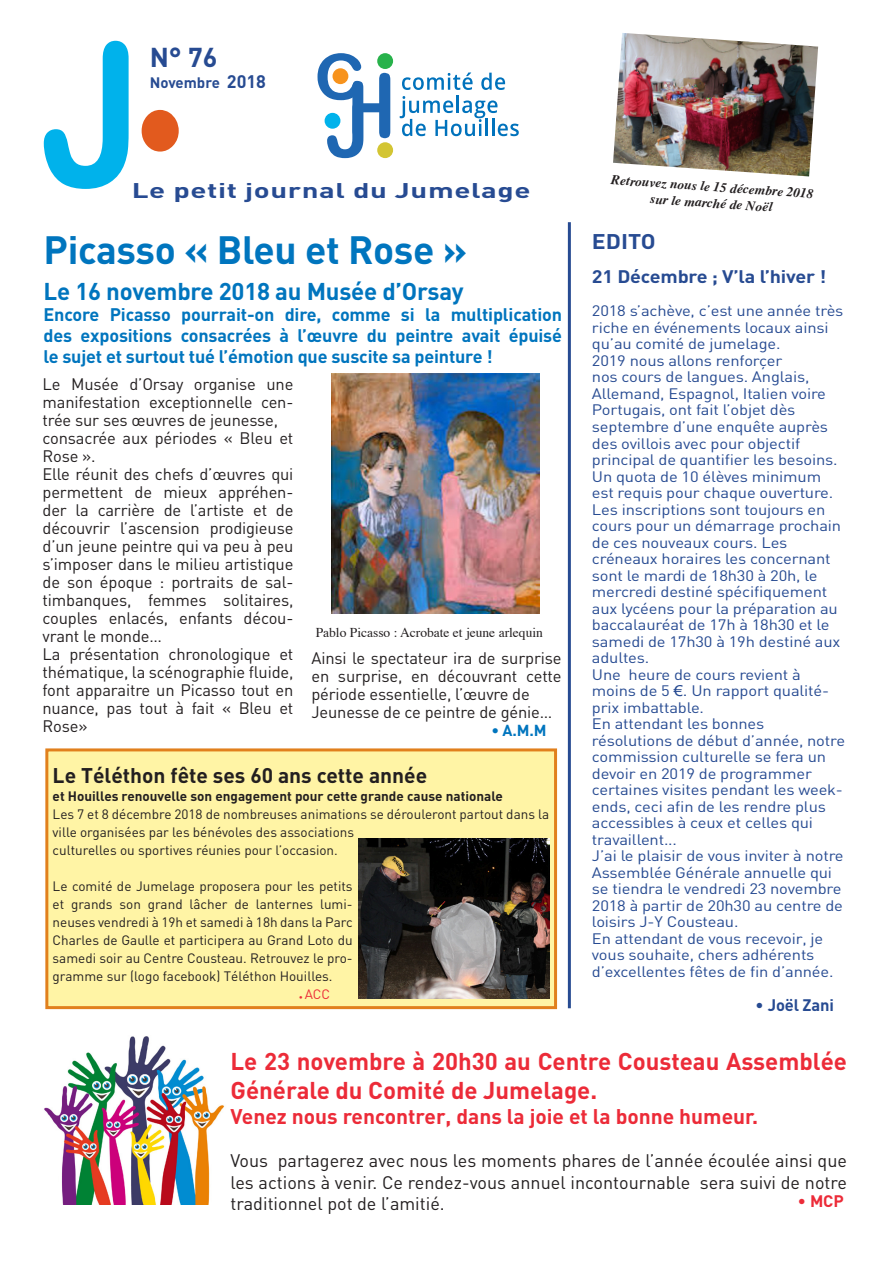
<style>
.page{position:relative;width:893px;height:1263px;background:#fff}
.page>*{position:absolute;margin:0;border:0;box-sizing:border-box;transform-origin:0 0}
.t1{font:200.1px "Arial Rounded MT Bold";color:#00b2eb;scale:.89 1}
.t2{font:700 39px "DIN";letter-spacing:-.01em;color:#0075be}
.t3{font:700 27px "DIN";color:#274b92}
.t4{font:700 24px/28.8px "DIN";color:#ec2b38}
.t5{font:700 24px "DIN";letter-spacing:-.01em;color:#0075be}
.t6{font:700 21px "DIN";color:#ec2b38}
.t7{font:700 21px "DIN";color:#231f20}
.t8{font:700 21px "DIN";letter-spacing:.02em;color:#274b92;scale:1.4 1}
.t9{font:700 21px "DIN";letter-spacing:.02em;color:#274b92;scale:1.1 1}
.t10{font:18px/21.6px "DIN";color:#231f20;text-align:justify}
.t11{font:700 18px/21px "DIN";letter-spacing:-.01em;color:#0075be;text-align:justify}
.t12{font:700 18px "DIN";letter-spacing:-.01em;color:#274b92;scale:1.1 1}
.t13{font:16.5px/18px "DIN";letter-spacing:-.01em;color:#231f20;text-align:justify}
.t14{font:700 16.5px "DIN";letter-spacing:-.01em;color:#274b92}
.t15{font:700 16.5px "DIN";color:#ec2b38}
.t16{font:700 15.75px "DIN";color:#0075be}
.t17{font:15px/16.5px "DIN";letter-spacing:-.01em;color:#274b92;scale:1.1 1}
.t18{font:700 15px "DIN";color:#274b92}
.t19{font:13.5px/18px "DIN";color:#231f20}
.t20{font:700 13.5px "DIN";color:#231f20}
.t21{font:italic 700 13.5px "Times";color:#231f20}
.t22{font:13.5px "Times";color:#231f20}
.t23{font:13.5px "DIN";color:#ec2b38}
.s1{font-size:144px;color:#e25a1e}
.s2{font-size:18px}
.s3{font-family:"Arial"}
.s4{font-weight:400}
</style>
<div class="page">
<hr style="left:568px;top:222px;width:3px;height:786px;background:#274b92">
<div style="left:47px;top:750px;width:509px;height:257px;background:#fff4a5"></div>
<div style="left:45px;top:748px;width:512px;height:261px;border:3px solid #e1801d"></div>
<svg style="left:318px;top:53px;width:72px;height:105px"></svg>
<div style="left:377px;top:53px;width:16px;height:16px;background:#28b24b;border-radius:50%"></div>
<div style="left:332px;top:68px;width:16px;height:16px;background:#f7931d;border-radius:50%"></div>
<div style="left:377px;top:142px;width:16px;height:16px;background:#d3c533;border-radius:50%"></div>
<div style="left:325px;top:113px;width:15px;height:16px;background:#00b2eb;border-radius:50%"></div>
<svg style="left:402px;top:72px;width:71px;height:18px"></svg>
<svg style="left:481px;top:73px;width:24px;height:17px"></svg>
<svg style="left:400px;top:96px;width:119px;height:40px"></svg>
<img style="left:331px;top:374px;width:208px;height:240px">
<img style="left:44px;top:1036px;width:181px;height:169px">
<img style="left:613px;top:33px;width:205px;height:143px">
<img style="left:358px;top:838px;width:191px;height:161px">
<p class="t1" style="left:40px;top:-3px;width:162px">J<span class="s1">•</span></p>
<p class="t3" style="left:150px;top:39px;width:69px">N° 76</p>
<p class="t18" style="left:150px;top:73px;width:118px">Novembre <span class="s2">2018</span></p>
<p class="t8" style="left:132px;top:176px;width:286px">Le petit journal du Jumelage</p>
<p class="t2" style="left:44px;top:224px;width:425px">Picasso « Bleu et Rose »</p>
<p class="t5" style="left:44px;top:275px;width:422px">Le 16 novembre 2018 au Musée d’Orsay</p>
<p class="t11" style="left:44px;top:303px;width:520px">Encore Picasso pourrait-on dire, comme si la multiplication des expositions consacrées à l’œuvre du peintre avait épuisé le sujet et surtout tué l’émotion que suscite sa peinture !</p>
<p class="t13" style="left:43px;top:374px;width:252px">Le Musée d’Orsay organise une manifestation exceptionnelle cen&shy;trée sur ses œuvres de jeunesse,</p>
<p class="t13" style="left:43px;top:428px;width:252px">consacrée aux périodes « Bleu et<br>Rose ».</p>
<p class="t13" style="left:43px;top:464px;width:252px">Elle réunit des chefs d’œuvres qui permettent de mieux appréhen&shy;der la carrière de l’artiste et de découvrir l’ascension prodigieuse d’un jeune peintre qui va peu à peu s’imposer dans le milieu artistique de son époque : portraits de sal&shy;timbanques, femmes solitaires, couples enlacés, enfants décou&shy;vrant le monde…</p>
<p class="t13" style="left:43px;top:644px;width:252px">La présentation chronologique et thématique, la scénographie fluide, font apparaitre un Picasso tout en nuance, pas tout à fait « Bleu et Rose»</p>
<p class="t13" style="left:311px;top:649px;width:252px">Ainsi le spectateur ira de surprise en surprise, en découvrant cette période essentielle, l’œuvre de</p>
<p class="t22" style="left:316px;top:620px;width:229px">Pablo Picasso : Acrobate et jeune arlequin</p>
<p class="t13" style="left:311px;top:703px;width:242px">Jeunesse de ce peintre de génie…</p>
<p class="t16" style="left:491px;top:720px;width:57px">• A.M.M</p>
<p class="t7" style="left:53px;top:761px;width:376px">Le Téléthon fête ses 60 ans cette année</p>
<p class="t20" style="left:53px;top:787px;width:452px">et Houilles renouvelle son engagement pour cette grande cause nationale</p>
<p class="t19" style="left:53px;top:805px;width:498px">Les 7 et 8 décembre 2018 de nombreuses animations se dérouleront partout dans la ville organisées par les bénévoles des associations<br>culturelles ou sportives réunies pour l’occasion.</p>
<p class="t19" style="left:53px;top:877px;width:302px;text-align:justify">Le comité de Jumelage proposera pour les petits et grands son grand lâcher de lanternes lumi&shy;neuses vendredi à 19h et samedi à 18h dans la Parc Charles de Gaulle et participera au Grand Loto du samedi soir au Centre Cousteau. Retrouvez le pro&shy;gramme sur (logo facebook) Téléthon Houilles.</p>
<p class="t23" style="left:299px;top:986px;width:33px"><sub>•</sub> ACC</p>
<p class="t21" style="left:612px;top:167px;width:204px;rotate:4deg">Retrouvez nous le 15 décembre 2018</p>
<p class="t21" style="left:651px;top:186px;width:124px;rotate:4deg">sur le marché de Noël</p>
<p class="t9" style="left:592px;top:228px;width:60px">EDITO</p>
<p class="t12" style="left:592px;top:265px;width:215px">21 Décembre ; V’la l’hiver !</p>
<p class="t17" style="left:592px;top:302px;width:230px">2018 s’achève, c’est une année très riche en événements locaux ainsi qu’au comité de jumelage.</p>
<p class="t17" style="left:592px;top:352px;width:228px">2019 nous allons renforçer<br>nos cours de langues. Anglais,<br>Allemand, Espagnol, Italien voire<br>Portugais, ont fait l’objet dès septembre d’une enquête auprès des ovillois avec pour objectif principal de quantifier les besoins.<br>Un quota de 10 élèves minimum est requis pour chaque ouverture.<br>Les inscriptions sont toujours en cours pour un démarrage prochain de ces nouveaux cours. Les créneaux horaires les concernant sont le mardi de 18h30 à 20h, le mercredi destiné spécifiquement aux lycéens pour la préparation au baccalauréat de 17h à 18h30 et le samedi de 17h30 à 19h destiné aux adultes.</p>
<p class="t17" style="left:592px;top:665px;width:217px">Une heure de cours revient à moins de 5 <span class="s3">€.</span> Un rapport qualité&shy;prix imbattable.</p>
<p class="t17" style="left:592px;top:715px;width:232px">En attendant les bonnes résolutions de début d’année, notre commission culturelle se fera un devoir en 2019 de programmer certaines visites pendant les week&shy;ends, ceci afin de les rendre plus accessibles à ceux et celles qui travaillent...</p>
<p class="t17" style="left:592px;top:847px;width:230px">J’ai le plaisir de vous inviter à notre<br>Assemblée Générale annuelle qui se tiendra le vendredi 23 novembre<br>2018 à partir de 20h30 au centre de loisirs J-Y Cousteau.</p>
<p class="t17" style="left:592px;top:929px;width:221px">En attendant de vous recevoir, je vous souhaite, chers adhérents d’excellentes fêtes de fin d’année.</p>
<p class="t14" style="left:755px;top:994px;width:80px"><span class="s4">•</span> Joël Zani</p>
<p class="t4" style="left:230px;top:1046px;width:618px">Le 23 novembre à 20h30 au Centre Cousteau Assemblée<br>Générale du Comité de Jumelage.</p>
<p class="t6" style="left:230px;top:1103px;width:529px">Venez nous rencontrer, dans la joie et la bonne humeur.</p>
<p class="t10" style="left:230px;top:1150px;width:618px">Vous partagerez avec nous les moments phares de l’année écoulée ainsi que les actions à venir. Ce rendez-vous annuel incontournable sera suivi de notre traditionnel pot de l’amitié.</p>
<p class="t15" style="left:797px;top:1191px;width:48px"><span class="s4">•</span> MCP</p>
</div>
